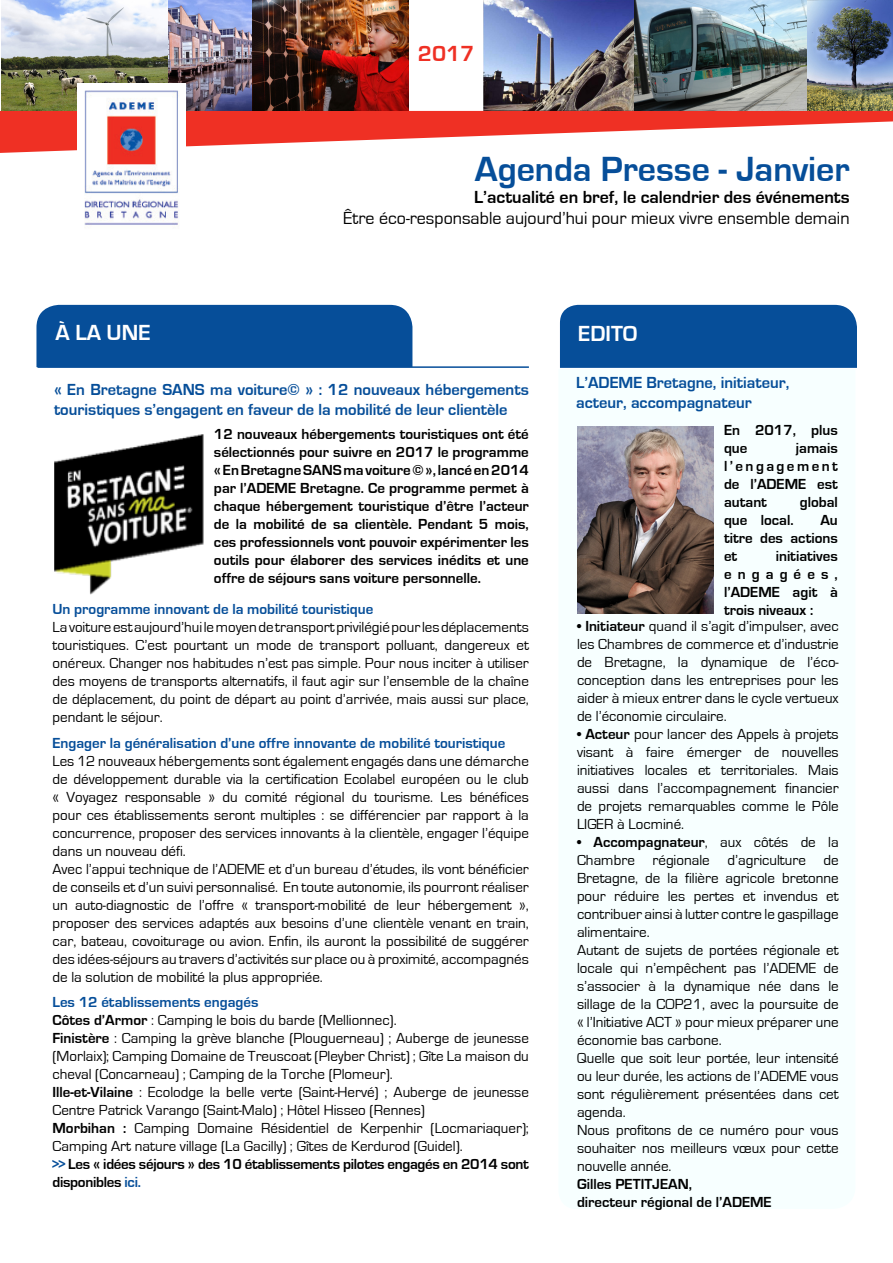
<style>
.page{position:relative;width:893px;height:1263px;background:#fff}
.page>*{position:absolute;margin:0;border:0;box-sizing:border-box;transform-origin:0 0}
.t1{font:700 36px "Eurostile";color:#064e99}
.t2{font:700 22.5px "Eurostile";color:#fff}
.t3{font:700 22.5px "Eurostile";color:#ef3024}
.t4{font:18px "Eurostile";color:#000}
.t5{font:700 18px "Eurostile";color:#000}
.t6{font:700 16.5px/19.8px "Eurostile";color:#064e99}
.t7{font:15px/18px "Eurostile";color:#000;text-align:justify}
.t8{font:700 15px/18px "Eurostile";color:#000;text-align:justify}
.t9{font:700 15px "Eurostile";color:#064e99}
.t10{font:700 15px/18px "Eurostile";letter-spacing:-.02em;color:#000}
.s1{font-weight:700}
.s2{color:#064e99}
</style>
<div class="page">
<img style="left:483px;top:0;width:152px;height:111px">
<svg style="left:0;top:111px;width:893px;height:42px"></svg>
<img style="left:1px;top:0;width:252px;height:111px">
<img style="left:635px;top:0;width:258px;height:111px">
<img style="left:253px;top:0;width:156px;height:111px">
<img style="left:77px;top:83px;width:108px;height:142px">
<hr style="left:38px;top:366px;width:491px;height:2px;background:#064e99">
<div style="left:36px;top:305px;width:376px;height:62px;background:#064e99"></div>
<div style="left:560px;top:305px;width:297px;height:63px;background:#064e99"></div>
<img style="left:577px;top:426px;width:136px;height:187px">
<img style="left:54px;top:434px;width:150px;height:160px">
<p class="t3" style="left:418px;top:42px;width:58px">2017</p>
<p class="t2" style="left:56px;top:321px;width:96px">À LA UNE</p>
<p class="t1" style="left:475px;top:150px;width:376px">Agenda Presse - Janvier</p>
<p class="t5" style="left:474px;top:187px;width:377px">L’actualité en bref, le calendrier des événements</p>
<p class="t4" style="left:344px;top:209px;width:507px">Être éco-responsable aujourd’hui pour mieux vivre ensemble demain</p>
<p class="t2" style="left:578px;top:321px;width:61px">EDITO</p>
<p class="t6" style="left:54px;top:380px;width:476px">« En Bretagne SANS ma voiture© » : 12 nouveaux hébergements touristiques s’engagent en faveur de la mobilité de leur clientèle</p>
<p class="t8" style="left:214px;top:425px;width:316px">12 nouveaux hébergements touristiques ont été sélectionnés pour suivre en 2017 le programme «En Bretagne SANS ma voiture ©», lancé en 2014 par l’ADEME Bretagne. Ce programme permet à chaque hébergement touristique d’être l’acteur de la mobilité de sa clientèle. Pendant 5 mois, ces professionnels vont pouvoir expérimenter les outils pour élaborer des services inédits et une offre de séjours sans voiture personnelle.</p>
<p class="t9" style="left:52px;top:601px;width:322px">Un programme innovant de la mobilité touristique</p>
<p class="t7" style="left:52px;top:619px;width:478px">La voiture est aujourd’hui le moyen de transport privilégié pour les déplacements touristiques. C’est pourtant un mode de transport polluant, dangereux et onéreux. Changer nos habitudes n’est pas simple. Pour nous inciter à utiliser des moyens de transports alternatifs, il faut agir sur l’ensemble de la chaîne de déplacement, du point de départ au point d’arrivée, mais aussi sur place, pendant le séjour.</p>
<p class="t9" style="left:52px;top:734px;width:454px">Engager la généralisation d’une offre innovante de mobilité touristique</p>
<p class="t7" style="left:52px;top:752px;width:478px">Les 12 nouveaux hébergements sont également engagés dans une démarche de développement durable via la certification Ecolabel européen ou le club « Voyagez responsable » du comité régional du tourisme. Les bénéfices pour ces établissements seront multiples : se différencier par rapport à la concurrence, proposer des services innovants à la clientèle, engager l’équipe dans un nouveau défi.</p>
<p class="t7" style="left:52px;top:860px;width:478px">Avec l’appui technique de l’ADEME et d’un bureau d’études, ils vont bénéficier de conseils et d’un suivi personnalisé. En toute autonomie, ils pourront réaliser un auto-diagnostic de l’offre « transport-mobilité de leur hébergement », proposer des services adaptés aux besoins d’une clientèle venant en train, car, bateau, covoiturage ou avion. Enfin, ils auront la possibilité de suggérer des idées-séjours au travers d’activités sur place ou à proximité, accompagnés de la solution de mobilité la plus appropriée.</p>
<p class="t9" style="left:52px;top:994px;width:207px">Les 12 établissements engagés</p>
<p class="t7" style="left:52px;top:1011px;width:346px"><span class="s1">Côtes d’Armor</span> : Camping le bois du barde (Mellionnec).</p>
<p class="t7" style="left:52px;top:1029px;width:478px"><span class="s1">Finistère</span> : Camping la grève blanche (Plouguerneau) ; Auberge de jeunesse (Morlaix); Camping Domaine de Treuscoat (Pleyber Christ) ; Gîte La maison du cheval (Concarneau) ; Camping de la Torche (Plomeur).</p>
<p class="t7" style="left:52px;top:1083px;width:478px"><span class="s1">Ille-et-Vilaine</span> : Ecolodge la belle verte (Saint-Hervé) ; Auberge de jeunesse<br>Centre Patrick Varango (Saint-Malo) ; Hôtel Hisseo (Rennes)</p>
<p class="t7" style="left:52px;top:1119px;width:478px"><span class="s1">Morbihan :</span> Camping Domaine Résidentiel de Kerpenhir (Locmariaquer);<br>Camping Art nature village (La Gacilly) ; Gîtes de Kerdurod (Guidel).</p>
<p class="t10" style="left:52px;top:1155px;width:478px"><span class="s2">&gt;&gt;</span> Les « idées séjours » des 10 établissements pilotes engagés en 2014 sont disponibles <span class="s2">ici.</span></p>
<p class="t6" style="left:576px;top:373px;width:215px">L’ADEME Bretagne, initiateur,</p>
<p class="t6" style="left:576px;top:393px;width:177px">acteur, accompagnateur</p>
<p class="t8" style="left:724px;top:421px;width:115px">En 2017, plus que</p>
<p class="t8" style="left:724px;top:439px;width:115px;text-indent:72px">jamais l’engagement de l’ADEME est autant</p>
<p class="t8" style="left:800px;top:493px;width:40px">global</p>
<p class="t8" style="left:724px;top:511px;width:115px;text-indent:96px">Au titre des actions et</p>
<p class="t8" style="left:724px;top:511px;width:71px">que local.</p>
<p class="t8" style="left:724px;top:547px;width:115px;text-indent:52px">initiatives engagées, l’ADEME agit à trois niveaux :</p>
<p class="t7" style="left:577px;top:617px;width:263px">• <span class="s1">Initiateur</span> quand il s’agit d’impulser, avec les Chambres de commerce et d’industrie de Bretagne, la dynamique de l’éco&shy;conception dans les entreprises pour les aider à mieux entrer dans le cycle vertueux de l’économie circulaire.</p>
<p class="t7" style="left:577px;top:725px;width:263px"><span class="s1">• Acteur</span> pour lancer des Appels à projets visant à faire émerger de nouvelles initiatives locales et territoriales. Mais aussi dans l’accompagnement financier de projets remarquables comme le Pôle LIGER à Locminé.</p>
<p class="t7" style="left:577px;top:833px;width:263px"><span class="s1">• Accompagnateur</span>, aux côtés de la Chambre régionale d’agriculture de Bretagne, de la filière agricole bretonne pour réduire les pertes et invendus et contribuer ainsi à lutter contre le gaspillage alimentaire.</p>
<p class="t7" style="left:577px;top:941px;width:263px">Autant de sujets de portées régionale et locale qui n’empêchent pas l’ADEME de s’associer à la dynamique née dans le sillage de la COP21, avec la poursuite de « l’Initiative ACT » pour mieux préparer une économie bas carbone.</p>
<p class="t7" style="left:577px;top:1049px;width:263px">Quelle que soit leur portée, leur intensité ou leur durée, les actions de l’ADEME vous sont régulièrement présentées dans cet agenda.</p>
<p class="t7" style="left:577px;top:1121px;width:263px">Nous profitons de ce numéro pour vous souhaiter nos meilleurs vœux pour cette nouvelle année.</p>
<p class="t8" style="left:577px;top:1175px;width:117px">Gilles PETITJEAN,</p>
<p class="t8" style="left:577px;top:1193px;width:196px">directeur régional de l’ADEME</p>
</div>
